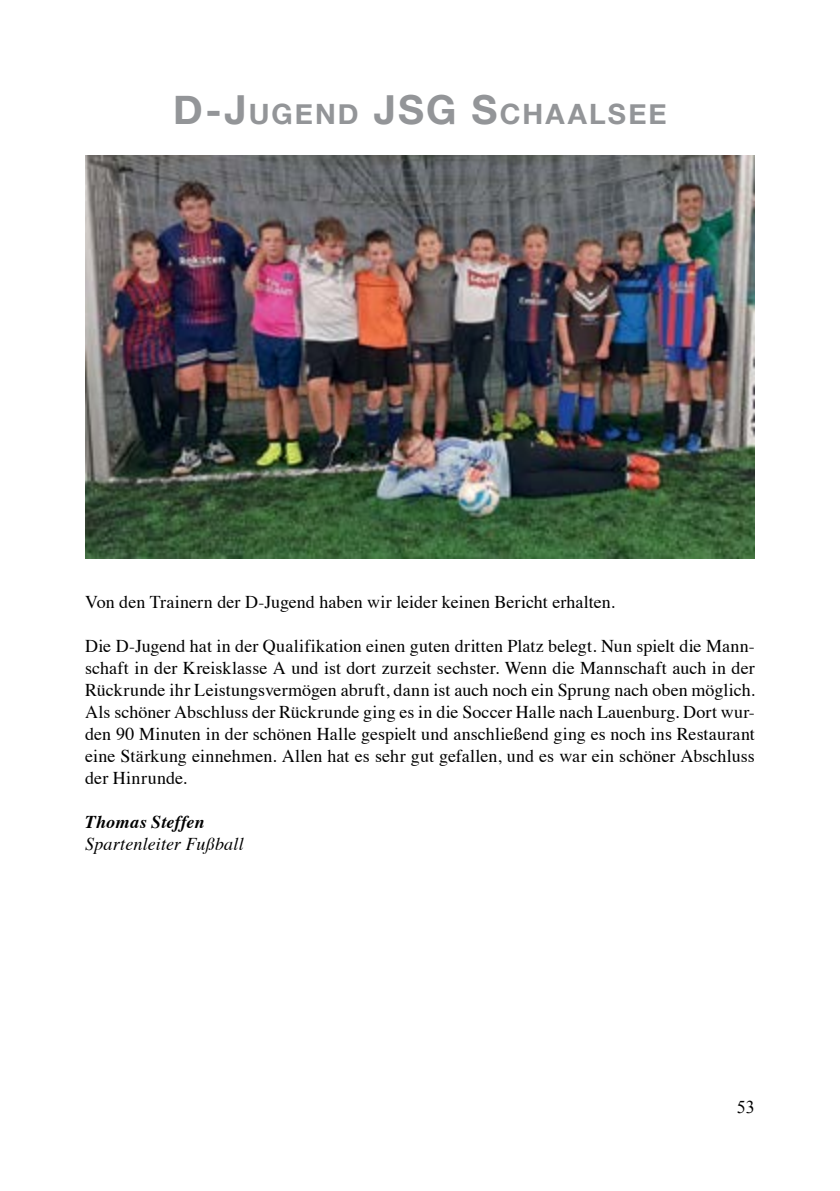
<style>
.page{position:relative;width:840px;height:1191px;background:#fff}
.page>*{position:absolute;margin:0;border:0;box-sizing:border-box;transform-origin:0 0}
.t1{font:700 28px "Helvetica Neue";letter-spacing:.075em;color:#939598}
.t2{font:18px/22px "Times";letter-spacing:.005em;color:#000;text-align:justify}
.t3{font:italic 18px "Times";letter-spacing:.01em;color:#000}
.t4{font:italic 700 18px "Times";letter-spacing:.01em;color:#000}
.t5{font:18px "Times New Roman";color:#000}
.s1{font-size:40px}
</style>
<div class="page">
<img style="left:85px;top:156px;width:669px;height:402px">
<h1 class="t1" style="left:173px;top:89px;width:494px"><span class="s1">D-J</span>UGEND <span class="s1">JSG S</span>CHAALSEE</h1>
<p class="t2" style="left:85px;top:589px;width:531px">Von den Trainern der D-Jugend haben wir leider keinen Bericht erhalten.</p>
<p class="t2" style="left:85px;top:633px;width:671px">Die D-Jugend hat in der Qualifikation einen guten dritten Platz belegt. Nun spielt die Mann&shy;schaft in der Kreisklasse A und ist dort zurzeit sechster. Wenn die Mannschaft auch in der Rückrunde ihr Leistungsvermögen abruft, dann ist auch noch ein Sprung nach oben möglich.<br>Als schöner Abschluss der Rückrunde ging es in die Soccer Halle nach Lauenburg. Dort wur&shy;den 90 Minuten in der schönen Halle gespielt und anschließend ging es noch ins Restaurant eine Stärkung einnehmen. Allen hat es sehr gut gefallen, und es war ein schöner Abschluss der Hinrunde.</p>
<p class="t4" style="left:85px;top:805px;width:121px">Thomas Steffen</p>
<p class="t3" style="left:85px;top:828px;width:160px">Spartenleiter Fußball</p>
<p class="t5" style="left:736px;top:1094px;width:19px">53</p>
</div>
